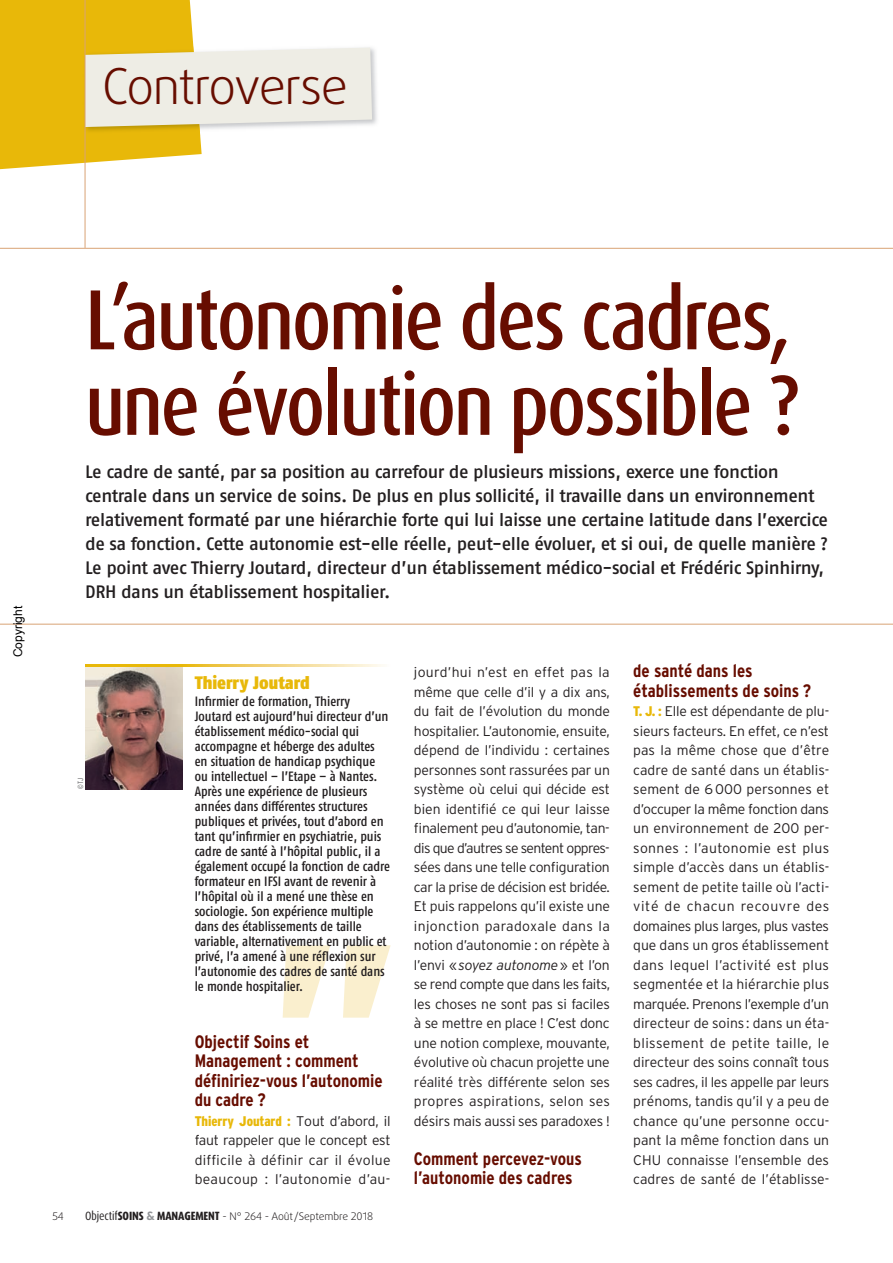
<style>
.page{position:relative;width:893px;height:1263px;background:#fff}
.page>*{position:absolute;margin:0;border:0;box-sizing:border-box;transform-origin:0 0}
.t1{font:500 condensed 85.5px/85.5px "Dax OT";letter-spacing:-.03em;color:#670d00}
.t2{font:300 49.5px "Daxline OT";letter-spacing:-.035em;color:#670d00}
.t3{font:500 18px/24px "Fago OT";letter-spacing:-.02em;color:#231f20}
.t4{font:700 condensed 18px/19.5px "Interstate";color:#670d00}
.t5{font:900 condensed 18px "Fago OT";color:#e8b809}
.t6{font:300 13.95px/19.5px "Interstate";letter-spacing:.005em;color:#231f20;text-align:justify}
.t7{font:500 condensed 13.5px/15px "Fago OT";color:#231f20}
.t8{font:12px "Arial";color:#000}
.t9{font:300 10.5px "Daxline OT";letter-spacing:-.01em;color:#231f20}
.t10{font:300 condensed 7.5px "Interstate";color:#57585a}
.s1{font-weight:900;font-stretch:condensed;color:#e8b809}
.s2{font-family:"Dax OT";font-weight:400;font-stretch:condensed;font-size:12px}
.s3{font-family:"Dax OT";font-weight:800;font-stretch:condensed;font-size:12px}
.s4{font-family:"Interstate";font-weight:700;font-size:12px;color:#939598}
.s5{font-style:italic}
</style>
<div class="page">
<img style="left:372px;top:48px;width:5px;height:77px">
<img style="left:85px;top:667px;width:98px;height:122px">
<svg style="left:283px;top:945px;width:108px;height:73px"></svg>
<hr style="left:85px;top:665px;width:98px;height:2px;background:#e8b809">
<img style="left:183px;top:665px;width:200px;height:2px">
<hr style="left:0;top:248px;width:893px;height:1px;background:#d9a375">
<hr style="left:0;top:624px;width:893px;height:1px;background:#d9a375">
<hr style="left:85px;top:0;width:1px;height:248px;background:#d9a375">
<svg style="left:0;top:0;width:372px;height:171px"></svg>
<h2 class="t2" style="left:102px;top:66px;width:248px">Controverse</h2>
<p class="t8" style="left:10px;top:657px;width:53px;rotate:-90deg">Copyright</p>
<h1 class="t1" style="left:85px;top:282px;width:717px">L’autonomie des cadres, une évolution possible ?</h1>
<p class="t3" style="left:85px;top:461px;width:745px">Le cadre de santé, par sa position au carrefour de plusieurs missions, exerce une fonction centrale dans un service de soins. De plus en plus sollicité, il travaille dans un environnement relativement formaté par une hiérarchie forte qui lui laisse une certaine latitude dans l’exercice de sa fonction. Cette autonomie est-elle réelle, peut-elle évoluer, et si oui, de quelle manière ?<br>Le point avec Thierry Joutard, directeur d’un établissement médico-social et Frédéric Spinhirny, DRH dans un établissement hospitalier.</p>
<p class="t10" style="left:76px;top:789px;width:13px;rotate:-90deg">© TJ</p>
<p class="t5" style="left:195px;top:676px;width:117px">Thierry Joutard</p>
<p class="t7" style="left:195px;top:695px;width:197px">Infirmier de formation, Thierry Joutard est aujourd’hui directeur d’un établissement médico-social qui accompagne et héberge des adultes en situation de handicap psychique ou intellectuel – l’Etape – à Nantes.<br>Après une expérience de plusieurs années dans différentes structures publiques et privées, tout d’abord en tant qu’infirmier en psychiatrie, puis cadre de santé à l’hôpital public, il a également occupé la fonction de cadre formateur en IFSI avant de revenir à l’hôpital où il a mené une thèse en sociologie. Son expérience multiple dans des établissements de taille variable, alternativement en public et privé, l’a amené à une réflexion sur l’autonomie des cadres de santé dans le monde hospitalier.</p>
<p class="t4" style="left:195px;top:1032px;width:190px">Objectif Soins et<br>Management : comment définiriez-vous l’autonomie du cadre ?</p>
<p class="t6" style="left:195px;top:1111px;width:197px"><span class="s1">Thierry Joutard :</span> Tout d’abord, il faut rappeler que le concept est difficile à définir car il évolue beaucoup : l’autonomie d’au-</p>
<p class="t9" style="left:52px;top:1212px;width:13px">54</p>
<p class="t9" style="left:85px;top:1212px;width:290px"><span class="s2">Objectif</span><span class="s3">SOINS</span> <span class="s4">&amp;</span> <span class="s3">MANAGEMENT</span> - N° 264 - Août/Septembre 2018</p>
<p class="t6" style="left:414px;top:663px;width:198px">jourd’hui n’est en effet pas la même que celle d’il y a dix ans, du fait de l’évolution du monde hospitalier. L’autonomie, ensuite, dépend de l’individu : certaines personnes sont rassurées par un système où celui qui décide est bien identifié ce qui leur laisse finalement peu d’autonomie, tan&shy;dis que d’autres se sentent oppres&shy;sées dans une telle configuration car la prise de décision est bridée.<br>Et puis rappelons qu’il existe une injonction paradoxale dans la notion d’autonomie : on répète à l’envi «<span class="s5">soyez autonome</span>» et l’on se rend compte que dans les faits, les choses ne sont pas si faciles à se mettre en place ! C’est donc une notion complexe, mouvante, évolutive où chacun projette une réalité très différente selon ses propres aspirations, selon ses désirs mais aussi ses paradoxes !</p>
<p class="t4" style="left:414px;top:1149px;width:169px">Comment percevez-vous l’autonomie des cadres</p>
<p class="t4" style="left:633px;top:661px;width:179px">de santé dans les établissements de soins ?</p>
<p class="t6" style="left:633px;top:702px;width:198px"><span class="s1">T. J. :</span> Elle est dépendante de plu&shy;sieurs facteurs. En effet, ce n’est pas la même chose que d’être cadre de santé dans un établis&shy;sement de 6 000 personnes et d’occuper la même fonction dans un environnement de 200 per&shy;sonnes : l’autonomie est plus simple d’accès dans un établis&shy;sement de petite taille où l’acti&shy;vité de chacun recouvre des domaines plus larges, plus vastes que dans un gros établissement dans lequel l’activité est plus segmentée et la hiérarchie plus marquée. Prenons l’exemple d’un directeur de soins : dans un éta&shy;blissement de petite taille, le directeur des soins connaît tous ses cadres, il les appelle par leurs prénoms, tandis qu’il y a peu de chance qu’une personne occu&shy;pant la même fonction dans un CHU connaisse l’ensemble des cadres de santé de l’établisse-</p>
</div>
